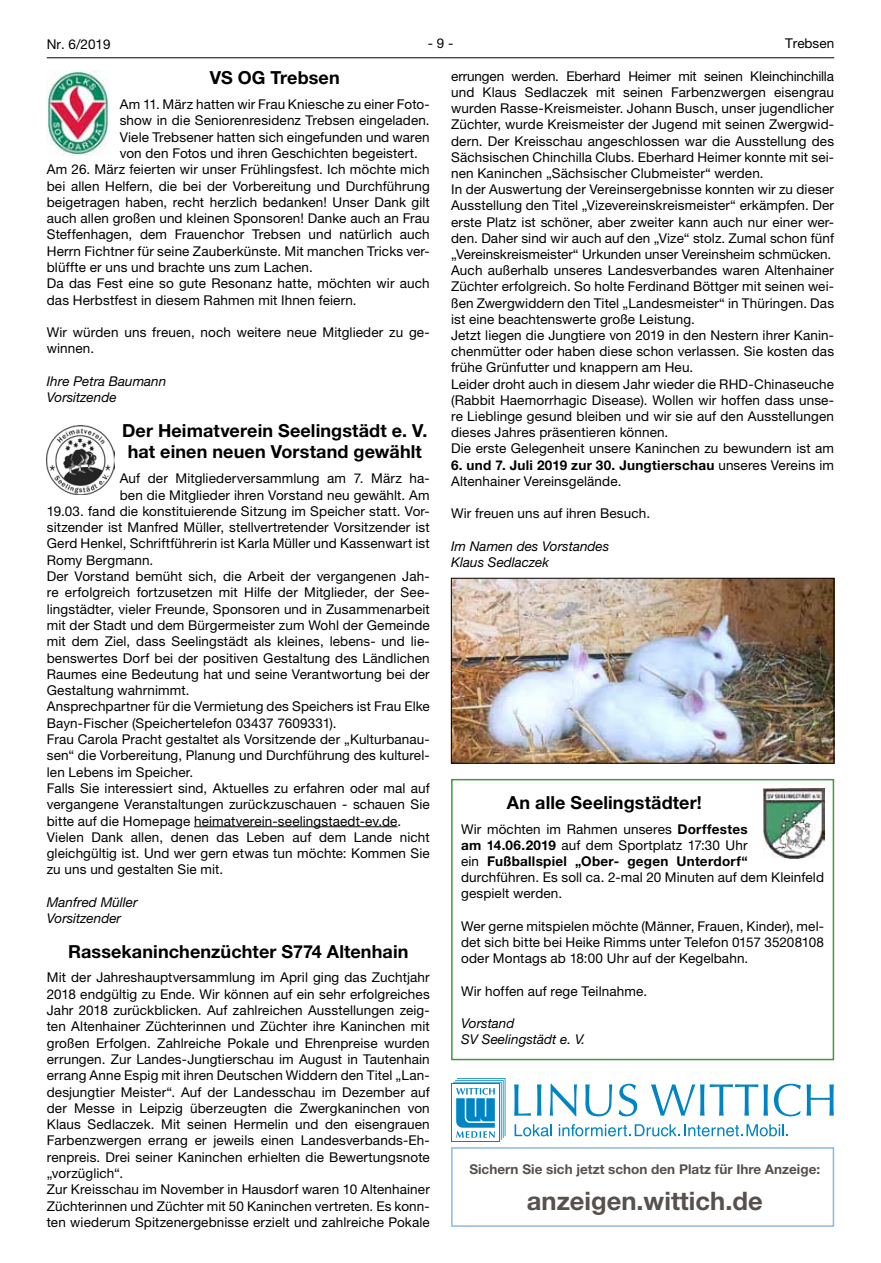
<style>
.page{position:relative;width:881px;height:1263px;background:#fff}
.page>*{position:absolute;margin:0;border:0;box-sizing:border-box;transform-origin:0 0}
.t1{font:700 25.5px "Helvetica Neue LT";color:#57514d}
.t2{font:700 18px/21.8px "Helvetica Neue LT";letter-spacing:.005em;color:#000;text-align:center}
.t3{font:13.5px/16.2px "Helvetica Neue LT";letter-spacing:.01em;color:#000}
.t4{font:italic 13.5px/16.2px "Helvetica Neue LT";color:#000}
.t5{font:700 13.5px "Helvetica Neue LT";color:#57514d}
.s1{font-weight:700}
</style>
<div class="page">
<hr style="left:47px;top:57px;width:786px;height:1px;background:#000">
<img style="left:453px;top:580px;width:378px;height:181px">
<div style="left:451px;top:578px;width:382px;height:185px;border:1px solid #000"></div>
<hr style="left:194px;top:826px;width:203px;height:1px;background:#000">
<img style="left:47px;top:70px;width:63px;height:85px">
<img style="left:47px;top:426px;width:68px;height:68px">
<div style="left:451px;top:779px;width:382px;height:281px;border:2px solid #3f993a"></div>
<img style="left:763px;top:789px;width:60px;height:69px">
<div style="left:451px;top:1147px;width:382px;height:80px;border:2px solid #8fbae1"></div>
<svg style="left:514px;top:1084px;width:27px;height:32px"></svg>
<svg style="left:549px;top:1084px;width:27px;height:32px"></svg>
<svg style="left:585px;top:1084px;width:27px;height:32px"></svg>
<svg style="left:618px;top:1084px;width:19px;height:32px"></svg>
<svg style="left:651px;top:1084px;width:116px;height:32px"></svg>
<svg style="left:774px;top:1084px;width:26px;height:32px"></svg>
<svg style="left:806px;top:1084px;width:27px;height:32px"></svg>
<div style="left:451px;top:1084px;width:48px;height:58px;background:#0085c4"></div>
<div style="left:452px;top:1084px;width:46px;height:57px;background:#fff"></div>
<svg style="left:453px;top:1078px;width:52px;height:62px"></svg>
<svg style="left:514px;top:1124px;width:37px;height:12px"></svg>
<svg style="left:558px;top:1124px;width:229px;height:12px"></svg>
<p class="t3" style="left:47px;top:36px;width:65px">Nr. 6/2019</p>
<p class="t3" style="left:427px;top:35px;width:27px">- 9 -</p>
<p class="t3" style="left:784px;top:35px;width:51px">Trebsen</p>
<p class="t3" style="left:451px;top:68px;width:384px">errungen werden. Eberhard Heimer mit seinen Kleinchinchilla und Klaus Sedlaczek mit seinen Farbenzwergen eisengrau wurden Rasse-Kreismeister. Johann Busch, unser jugendlicher Züchter, wurde Kreismeister der Jugend mit seinen Zwergwid&shy;dern. Der Kreisschau angeschlossen war die Ausstellung des Sächsischen Chinchilla Clubs. Eberhard Heimer konnte mit sei&shy;nen Kaninchen „Sächsischer Clubmeister“ werden.<br>In der Auswertung der Vereinsergebnisse konnten wir zu dieser Ausstellung den Titel „Vizevereinskreismeister“ erkämpfen. Der erste Platz ist schöner, aber zweiter kann auch nur einer wer&shy;den. Daher sind wir auch auf den „Vize“ stolz. Zumal schon fünf „Vereinskreismeister“ Urkunden unser Vereinsheim schmücken.<br>Auch außerhalb unseres Landesverbandes waren Altenhainer Züchter erfolgreich. So holte Ferdinand Böttger mit seinen wei&shy;ßen Zwergwiddern den Titel „Landesmeister“ in Thüringen. Das ist eine beachtenswerte große Leistung.<br>Jetzt liegen die Jungtiere von 2019 in den Nestern ihrer Kanin&shy;chenmütter oder haben diese schon verlassen. Sie kosten das frühe Grünfutter und knappern am Heu.<br>Leider droht auch in diesem Jahr wieder die RHD-Chinaseuche (Rabbit Haemorrhagic Disease). Wollen wir hoffen dass unse&shy;re Lieblinge gesund bleiben und wir sie auf den Ausstellungen dieses Jahres präsentieren können.<br>Die erste Gelegenheit unsere Kaninchen zu bewundern ist am</p>
<p class="t3" style="left:451px;top:456px;width:384px"><span class="s1">6. und 7. Juli 2019 zur 30. Jungtierschau</span> unseres Vereins im<br>Altenhainer Vereinsgelände.</p>
<p class="t3" style="left:451px;top:505px;width:200px">Wir freuen uns auf ihren Besuch.</p>
<p class="t4" style="left:451px;top:537px;width:160px">Im Namen des Vorstandes<br>Klaus Sedlaczek</p>
<h2 class="t2" style="left:210px;top:67px;width:131px">VS OG Trebsen</h2>
<p class="t3" style="left:120px;top:96px;width:311px">Am 11. März hatten wir Frau Kniesche zu einer Foto-</p>
<p class="t3" style="left:120px;top:112px;width:311px">show in die Seniorenresidenz Trebsen eingeladen.</p>
<p class="t3" style="left:120px;top:129px;width:311px">Viele Trebsener hatten sich eingefunden und waren</p>
<p class="t3" style="left:120px;top:145px;width:299px">von den Fotos und ihren Geschichten begeistert.</p>
<p class="t3" style="left:47px;top:161px;width:384px">Am 26. März feierten wir unser Frühlingsfest. Ich möchte mich</p>
<p class="t3" style="left:47px;top:177px;width:384px">bei allen Helfern, die bei der Vorbereitung und Durchführung</p>
<p class="t3" style="left:47px;top:194px;width:384px">beigetragen haben, recht herzlich bedanken! Unser Dank gilt</p>
<p class="t3" style="left:47px;top:210px;width:384px">auch allen großen und kleinen Sponsoren! Danke auch an Frau</p>
<p class="t3" style="left:47px;top:226px;width:384px">Steffenhagen, dem Frauenchor Trebsen und natürlich auch</p>
<p class="t3" style="left:47px;top:243px;width:384px">Herrn Fichtner für seine Zauberkünste. Mit manchen Tricks ver-</p>
<p class="t3" style="left:47px;top:259px;width:267px">blüffte er uns und brachte uns zum Lachen.</p>
<p class="t3" style="left:47px;top:275px;width:384px">Da das Fest eine so gute Resonanz hatte, möchten wir auch</p>
<p class="t3" style="left:47px;top:291px;width:311px">das Herbstfest in diesem Rahmen mit Ihnen feiern.</p>
<p class="t3" style="left:47px;top:324px;width:384px">Wir würden uns freuen, noch weitere neue Mitglieder zu ge&shy;winnen.</p>
<p class="t4" style="left:47px;top:373px;width:121px">Ihre Petra Baumann<br>Vorsitzende</p>
<h2 class="t2" style="left:122px;top:419px;width:306px">Der Heimatverein Seelingstädt e. V. hat einen neuen Vorstand gewählt</h2>
<p class="t3" style="left:120px;top:470px;width:311px">Auf der Mitgliederversammlung am 7. März ha-</p>
<p class="t3" style="left:120px;top:486px;width:311px">ben die Mitglieder ihren Vorstand neu gewählt. Am</p>
<p class="t3" style="left:47px;top:503px;width:384px">19.03. fand die konstituierende Sitzung im Speicher statt. Vor-</p>
<p class="t3" style="left:47px;top:519px;width:384px">sitzender ist Manfred Müller, stellvertretender Vorsitzender ist</p>
<p class="t3" style="left:47px;top:535px;width:384px">Gerd Henkel, Schriftführerin ist Karla Müller und Kassenwart ist</p>
<p class="t3" style="left:47px;top:552px;width:108px">Romy Bergmann.</p>
<p class="t3" style="left:47px;top:568px;width:384px">Der Vorstand bemüht sich, die Arbeit der vergangenen Jah-</p>
<p class="t3" style="left:47px;top:584px;width:384px">re erfolgreich fortzusetzen mit Hilfe der Mitglieder, der See-</p>
<p class="t3" style="left:47px;top:600px;width:384px">lingstädter, vieler Freunde, Sponsoren und in Zusammenarbeit</p>
<p class="t3" style="left:47px;top:617px;width:384px">mit der Stadt und dem Bürgermeister zum Wohl der Gemeinde</p>
<p class="t3" style="left:47px;top:633px;width:384px">mit dem Ziel, dass Seelingstädt als kleines, lebens- und lie-</p>
<p class="t3" style="left:47px;top:649px;width:384px">benswertes Dorf bei der positiven Gestaltung des Ländlichen</p>
<p class="t3" style="left:47px;top:666px;width:384px">Raumes eine Bedeutung hat und seine Verantwortung bei der</p>
<p class="t3" style="left:47px;top:682px;width:144px">Gestaltung wahrnimmt.</p>
<p class="t3" style="left:47px;top:698px;width:384px">Ansprechpartner für die Vermietung des Speichers ist Frau Elke</p>
<p class="t3" style="left:47px;top:715px;width:291px">Bayn-Fischer (Speichertelefon 03437 7609331).</p>
<p class="t3" style="left:47px;top:731px;width:384px">Frau Carola Pracht gestaltet als Vorsitzende der „Kulturbanau-</p>
<p class="t3" style="left:47px;top:747px;width:384px">sen“ die Vorbereitung, Planung und Durchführung des kulturel-</p>
<p class="t3" style="left:47px;top:763px;width:148px">len Lebens im Speicher.</p>
<p class="t3" style="left:47px;top:780px;width:384px">Falls Sie interessiert sind, Aktuelles zu erfahren oder mal auf</p>
<p class="t3" style="left:47px;top:796px;width:384px">vergangene Veranstaltungen zurückzuschauen - schauen Sie</p>
<p class="t3" style="left:47px;top:812px;width:356px">bitte auf die Homepage heimatverein-seelingstaedt-ev.de.</p>
<p class="t3" style="left:47px;top:829px;width:384px">Vielen Dank allen, denen das Leben auf dem Lande nicht</p>
<p class="t3" style="left:47px;top:845px;width:384px">gleichgültig ist. Und wer gern etwas tun möchte: Kommen Sie</p>
<p class="t3" style="left:47px;top:861px;width:178px">zu uns und gestalten Sie mit.</p>
<p class="t4" style="left:47px;top:894px;width:92px">Manfred Müller<br>Vorsitzender</p>
<h2 class="t2" style="left:68px;top:940px;width:342px">Rassekaninchenzüchter S774 Altenhain</h2>
<p class="t3" style="left:47px;top:969px;width:384px">Mit der Jahreshauptversammlung im April ging das Zuchtjahr 2018 endgültig zu Ende. Wir können auf ein sehr erfolgreiches Jahr 2018 zurückblicken. Auf zahlreichen Ausstellungen zeig&shy;ten Altenhainer Züchterinnen und Züchter ihre Kaninchen mit großen Erfolgen. Zahlreiche Pokale und Ehrenpreise wurden errungen. Zur Landes-Jungtierschau im August in Tautenhain errang Anne Espig mit ihren Deutschen Widdern den Titel „Lan&shy;desjungtier Meister“. Auf der Landesschau im Dezember auf der Messe in Leipzig überzeugten die Zwergkaninchen von Klaus Sedlaczek. Mit seinen Hermelin und den eisengrauen Farbenzwergen errang er jeweils einen Landesverbands-Eh&shy;renpreis. Drei seiner Kaninchen erhielten die Bewertungsnote „vorzüglich“.<br>Zur Kreisschau im November in Hausdorf waren 10 Altenhainer Züchterinnen und Züchter mit 50 Kaninchen vertreten. Es konn&shy;ten wiederum Spitzenergebnisse erzielt und zahlreiche Pokale</p>
<h2 class="t2" style="left:507px;top:791px;width:196px">An alle Seelingstädter!</h2>
<p class="t3" style="left:461px;top:820px;width:364px">Wir möchten im Rahmen unseres <span class="s1">Dorffestes<br>am 14.06.2019</span> auf dem Sportplatz 17:30 Uhr<br>ein <span class="s1">Fußballspiel „Ober- gegen Unterdorf“ </span>durchführen. Es soll ca. 2-mal 20 Minuten auf dem Kleinfeld gespielt werden.</p>
<p class="t3" style="left:461px;top:918px;width:364px;text-align:justify">Wer gerne mitspielen möchte (Männer, Frauen, Kinder), mel&shy;det sich bitte bei Heike Rimms unter Telefon 0157 35208108 oder Montags ab 18:00 Uhr auf der Kegelbahn.</p>
<p class="t3" style="left:461px;top:982px;width:187px">Wir hoffen auf rege Teilnahme.</p>
<p class="t4" style="left:461px;top:1015px;width:126px">Vorstand<br>SV Seelingstädt e. V.</p>
<p class="t5" style="left:469px;top:1161px;width:352px">Sichern Sie sich jetzt schon den Platz für Ihre Anzeige:</p>
<h1 class="t1" style="left:526px;top:1185px;width:237px">anzeigen.wittich.de</h1>
</div>
